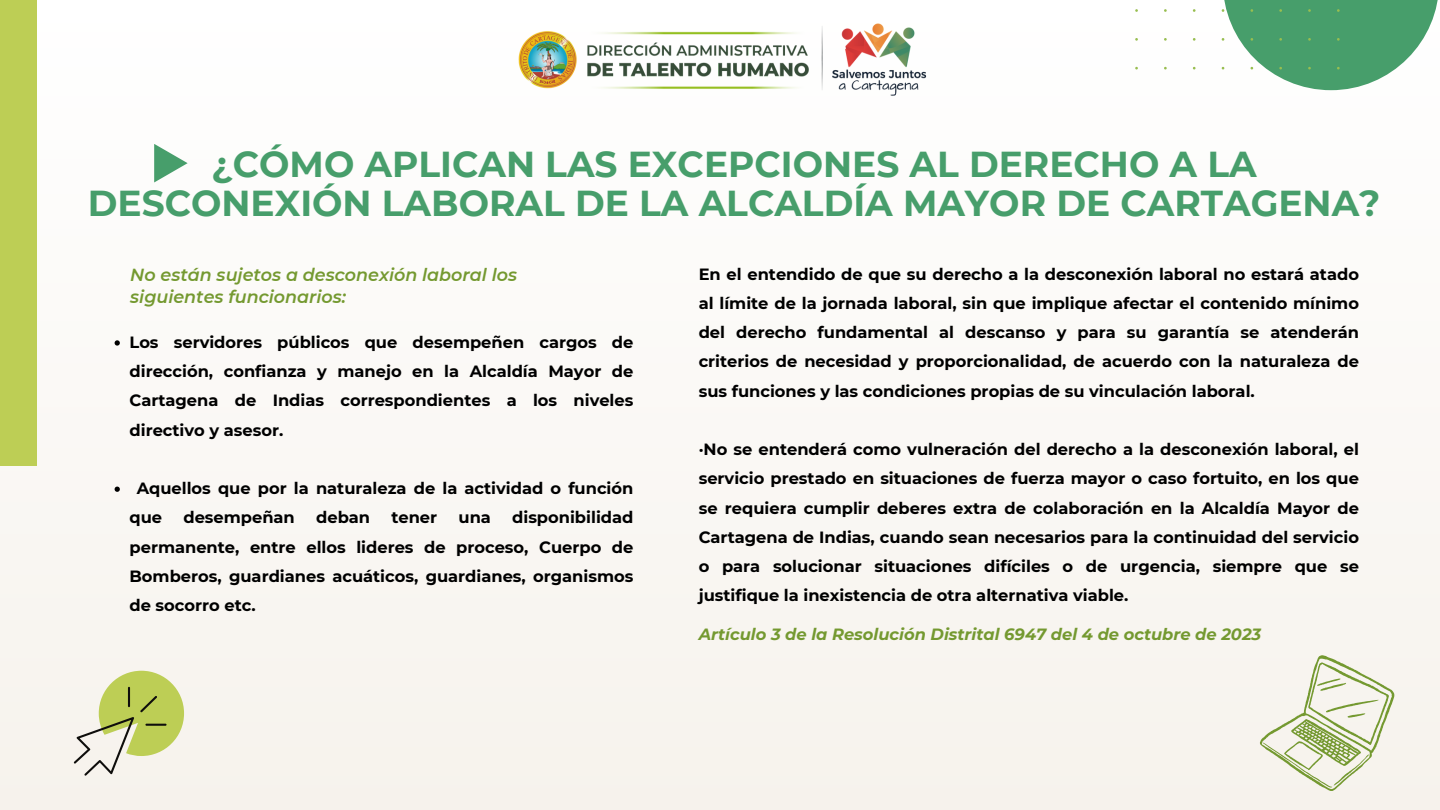
<style>
.page{position:relative;width:1440px;height:810px;background:#faf8f5}
.page>*{position:absolute;margin:0;border:0;box-sizing:border-box;transform-origin:0 0}
.t1{font:700 36px/39px "Montserrat";color:#479e6b;text-align:center}
.t2{font:italic 600 17.5px/22.5px "Montserrat";color:#749930}
.t3{font:700 16.3px/29.2px "Montserrat";color:#000;text-align:justify}
.t4{font:italic 700 16.3px "Montserrat";color:#749930}
</style>
<div class="page">
<svg style="left:1223px;top:0;width:215px;height:90px;fill:#479e6b"></svg>
<div style="left:0;top:0;width:37px;height:466px;background:#bdce55"></div>
<svg style="left:154px;top:144px;width:34px;height:38px"></svg>
<img style="left:518px;top:23px;width:408px;height:73px">
<svg style="left:74px;top:671px;width:110px;height:105px"></svg>
<svg style="left:115px;top:340px;width:5px;height:6px"></svg>
<svg style="left:115px;top:487px;width:5px;height:5px"></svg>
<svg style="left:1260px;top:655px;width:134px;height:136px"></svg>
<p class="t1" style="left:88px;top:145px;width:1294px">¿CÓMO APLICAN LAS EXCEPCIONES AL DERECHO A LA<br>DESCONEXIÓN LABORAL DE LA ALCALDÍA MAYOR DE CARTAGENA?</p>
<p class="t2" style="left:130px;top:263px;width:388px">No están sujetos a desconexión laboral los siguientes funcionarios:</p>
<p class="t3" style="left:130px;top:327px;width:505px">Los servidores públicos que desempeñen cargos de dirección, confianza y manejo en la Alcaldía Mayor de Cartagena de Indias correspondientes a los niveles directivo y asesor.</p>
<p class="t3" style="left:130px;top:474px;width:505px;text-indent:7px">Aquellos que por la naturaleza de la actividad o función que</p>
<p class="t3" style="left:130px;top:503px;width:505px;text-indent:383px">disponibilidad permanente, entre ellos lideres de proceso, Cuerpo de Bomberos, guardianes acuáticos, guardianes, organismos de socorro etc.</p>
<p class="t3" style="left:183px;top:503px;width:113px">desempeñan</p>
<p class="t3" style="left:316px;top:503px;width:56px">deban</p>
<p class="t3" style="left:391px;top:503px;width:47px">tener</p>
<p class="t3" style="left:459px;top:503px;width:34px">una</p>
<p class="t3" style="left:699px;top:259px;width:662px">En el entendido de que su derecho a la desconexión laboral no estará atado al límite de la jornada laboral, sin que implique afectar el contenido mínimo del derecho fundamental al descanso y para su garantía se atenderán criterios de necesidad y proporcionalidad, de acuerdo con la naturaleza de sus funciones y las condiciones propias de su vinculación laboral.</p>
<p class="t3" style="left:699px;top:435px;width:662px">·No se entenderá como vulneración del derecho a la desconexión laboral, el servicio prestado en situaciones de fuerza mayor o caso fortuito, en los que se requiera cumplir deberes extra de colaboración en la Alcaldía Mayor de Cartagena de Indias, cuando sean necesarios para la continuidad del servicio o para solucionar situaciones difíciles o de urgencia, siempre que se justifique la inexistencia de otra alternativa viable.</p>
<p class="t4" style="left:699px;top:625px;width:564px">Artículo 3 de la Resolución Distrital 6947 del 4 de octubre de 2023</p>
</div>
